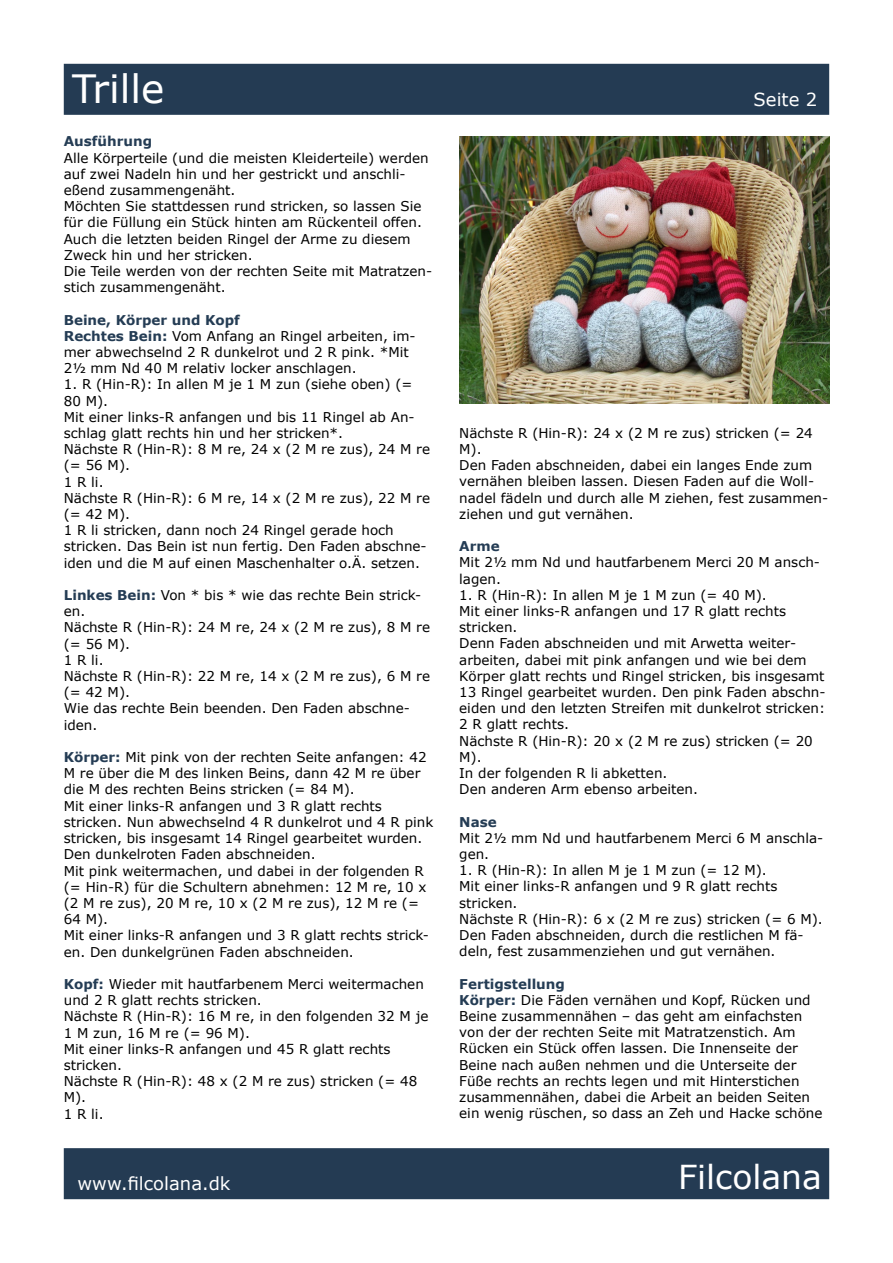
<style>
.page{position:relative;width:893px;height:1263px;background:#fff}
.page>*{position:absolute;margin:0;border:0;box-sizing:border-box;transform-origin:0 0}
.t1{font:39px "Verdana";color:#fff}
.t2{font:33px "Verdana";color:#fff}
.t3{font:18px "Verdana";color:#fff}
.t4{font:13.5px/16.2px "Verdana";color:#000}
.t5{font:700 13.5px "Verdana";color:#243c54}
.s1{font-weight:700;color:#243c54}
</style>
<div class="page">
<div style="left:64px;top:64px;width:765px;height:51px;background:#243b53;border:2px solid #243c54"></div>
<div style="left:64px;top:1148px;width:765px;height:51px;background:#243b53;border:2px solid #243c54"></div>
<img style="left:459px;top:136px;width:370px;height:267px">
<h1 class="t1" style="left:72px;top:64px;width:94px">Trille</h1>
<p class="t5" style="left:64px;top:133px;width:90px">Ausführung</p>
<p class="t4" style="left:64px;top:150px;width:370px">Alle Körperteile (und die meisten Kleiderteile) werden auf zwei Nadeln hin und her gestrickt und anschli&shy;eßend zusammengenäht.<br>Möchten Sie stattdessen rund stricken, so lassen Sie für die Füllung ein Stück hinten am Rückenteil offen.<br>Auch die letzten beiden Ringel der Arme zu diesem Zweck hin und her stricken.<br>Die Teile werden von der rechten Seite mit Matratzen&shy;stich zusammengenäht.</p>
<p class="t4" style="left:64px;top:312px;width:353px"><span class="s1">Beine, Körper und Kopf<br>Rechtes Bein:</span> Vom Anfang an Ringel arbeiten, im&shy;mer abwechselnd 2 R dunkelrot und 2 R pink. *Mit 2½ mm Nd 40 M relativ locker anschlagen.</p>
<p class="t4" style="left:64px;top:377px;width:368px">1. R (Hin-R): In allen M je 1 M zun (siehe oben) (= 80 M).<br>Mit einer links-R anfangen und bis 11 Ringel ab An&shy;schlag glatt rechts hin und her stricken*.<br>Nächste R (Hin-R): 8 M re, 24 x (2 M re zus), 24 M re (= 56 M).<br>1 R li.<br>Nächste R (Hin-R): 6 M re, 14 x (2 M re zus), 22 M re (= 42 M).<br>1 R li stricken, dann noch 24 Ringel gerade hoch stricken. Das Bein ist nun fertig. Den Faden abschne&shy;iden und die M auf einen Maschenhalter o.Ä. setzen.</p>
<p class="t4" style="left:64px;top:587px;width:368px"><span class="s1">Linkes Bein:</span> Von * bis * wie das rechte Bein strick&shy;en.<br>Nächste R (Hin-R): 24 M re, 24 x (2 M re zus), 8 M re (= 56 M).<br>1 R li.<br>Nächste R (Hin-R): 22 M re, 14 x (2 M re zus), 6 M re (= 42 M).<br>Wie das rechte Bein beenden. Den Faden abschne&shy;iden.</p>
<p class="t4" style="left:64px;top:749px;width:371px"><span class="s1">Körper:</span> Mit pink von der rechten Seite anfangen: 42<br>M re über die M des linken Beins, dann 42 M re über die M des rechten Beins stricken (= 84 M).<br>Mit einer links-R anfangen und 3 R glatt rechts stricken. Nun abwechselnd 4 R dunkelrot und 4 R pink stricken, bis insgesamt 14 Ringel gearbeitet wurden.<br>Den dunkelroten Faden abschneiden.<br>Mit pink weitermachen, und dabei in der folgenden R (= Hin-R) für die Schultern abnehmen: 12 M re, 10 x (2 M re zus), 20 M re, 10 x (2 M re zus), 12 M re (= 64 M).<br>Mit einer links-R anfangen und 3 R glatt rechts strick&shy;en. Den dunkelgrünen Faden abschneiden.</p>
<p class="t4" style="left:64px;top:976px;width:366px"><span class="s1">Kopf:</span> Wieder mit hautfarbenem Merci weitermachen und 2 R glatt rechts stricken.<br>Nächste R (Hin-R): 16 M re, in den folgenden 32 M je<br>1 M zun, 16 M re (= 96 M).<br>Mit einer links-R anfangen und 45 R glatt rechts stricken.<br>Nächste R (Hin-R): 48 x (2 M re zus) stricken (= 48<br>M).<br>1 R li.</p>
<h3 class="t3" style="left:754px;top:88px;width:65px">Seite 2</h3>
<p class="t4" style="left:459px;top:425px;width:370px">Nächste R (Hin-R): 24 x (2 M re zus) stricken (= 24<br>M).<br>Den Faden abschneiden, dabei ein langes Ende zum vernähen bleiben lassen. Diesen Faden auf die Woll&shy;nadel fädeln und durch alle M ziehen, fest zusammen&shy;ziehen und gut vernähen.</p>
<p class="t5" style="left:459px;top:537px;width:42px">Arme</p>
<p class="t4" style="left:459px;top:554px;width:362px">Mit 2½ mm Nd und hautfarbenem Merci 20 M ansch&shy;lagen.</p>
<p class="t4" style="left:459px;top:587px;width:368px">1. R (Hin-R): In allen M je 1 M zun (= 40 M).<br>Mit einer links-R anfangen und 17 R glatt rechts stricken.<br>Denn Faden abschneiden und mit Arwetta weiter&shy;arbeiten, dabei mit pink anfangen und wie bei dem Körper glatt rechts und Ringel stricken, bis insgesamt 13 Ringel gearbeitet wurden. Den pink Faden abschn&shy;eiden und den letzten Streifen mit dunkelrot stricken:<br>2 R glatt rechts.<br>Nächste R (Hin-R): 20 x (2 M re zus) stricken (= 20<br>M).<br>In der folgenden R li abketten.<br>Den anderen Arm ebenso arbeiten.</p>
<p class="t5" style="left:459px;top:813px;width:39px">Nase</p>
<p class="t4" style="left:459px;top:830px;width:365px">Mit 2½ mm Nd und hautfarbenem Merci 6 M anschla&shy;gen.</p>
<p class="t4" style="left:459px;top:862px;width:365px">1. R (Hin-R): In allen M je 1 M zun (= 12 M).<br>Mit einer links-R anfangen und 9 R glatt rechts stricken.<br>Nächste R (Hin-R): 6 x (2 M re zus) stricken (= 6 M).<br>Den Faden abschneiden, durch die restlichen M fä&shy;deln, fest zusammenziehen und gut vernähen.</p>
<p class="t4" style="left:459px;top:976px;width:365px"><span class="s1">Fertigstellung<br>Körper:</span> Die Fäden vernähen und Kopf, Rücken und Beine zusammennähen – das geht am einfachsten von der der rechten Seite mit Matratzenstich. Am Rücken ein Stück offen lassen. Die Innenseite der Beine nach außen nehmen und die Unterseite der Füße rechts an rechts legen und mit Hinterstichen zusammennähen, dabei die Arbeit an beiden Seiten ein wenig rüschen, so dass an Zeh und Hacke schöne</p>
<h3 class="t3" style="left:78px;top:1172px;width:154px">www.filcolana.dk</h3>
<h2 class="t2" style="left:678px;top:1156px;width:145px">Filcolana</h2>
</div>
